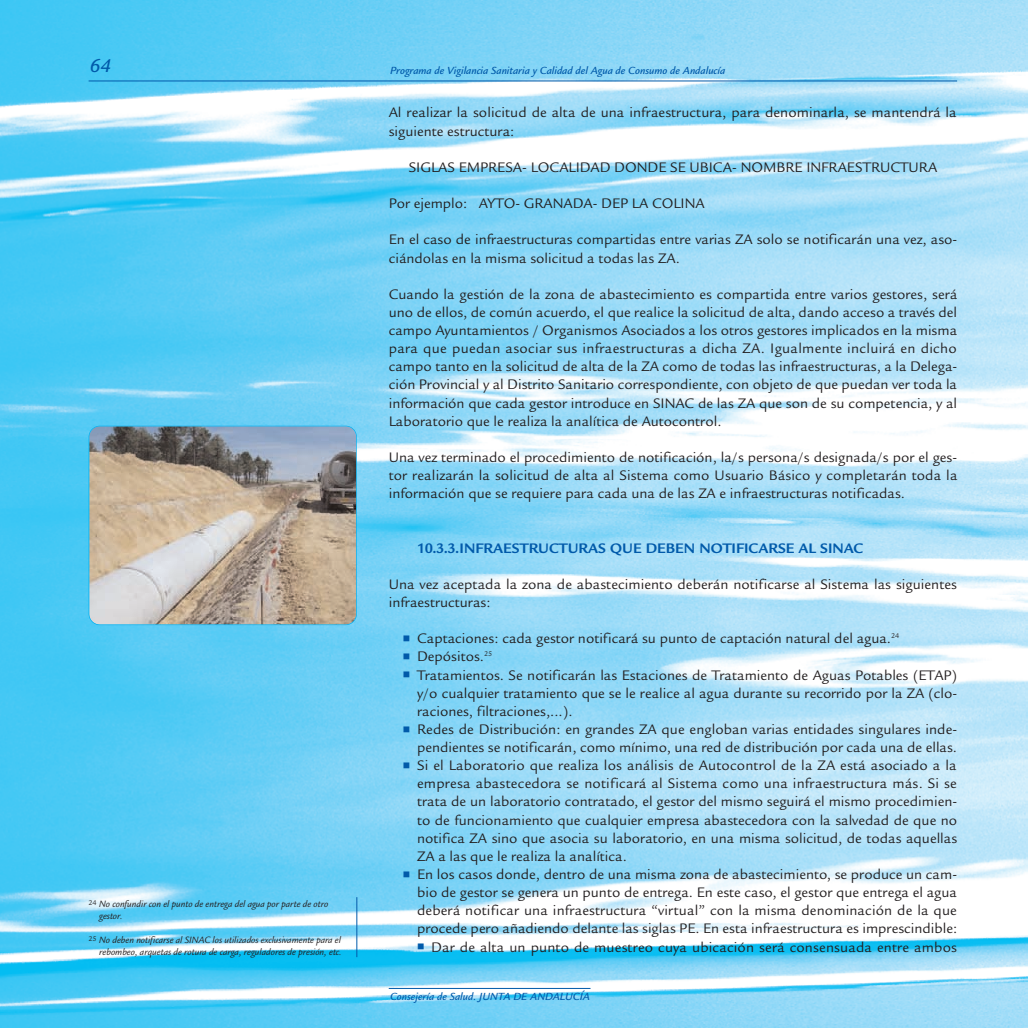
<style>
.page{position:relative;width:1028px;height:1028px;background:#fff}
.page>*{position:absolute;margin:0;border:0;box-sizing:border-box;transform-origin:0 0}
.t1{font:italic 500 20px "Legacy Sans";color:#015aaa}
.t2{font:15px/18.1px "Legacy Sans";color:#231f20;text-align:justify}
.t3{font:700 15px "Legacy Sans";color:#015aaa}
.t4{font:italic 500 11.25px "Legacy Sans";color:#015aaa}
.t5{font:italic 10px/12px "Legacy Sans";color:#231f20}
.s1{color:#015aaa}
</style>
<div class="page">
<img style="left:0;top:0;width:1028px;height:1028px">
<hr style="left:389px;top:988px;width:201px;height:1px;background:#015aaa">
<hr style="left:89px;top:80px;width:868px;height:1px;background:#015aaa">
<hr style="left:356px;top:897px;width:1px;height:60px;background:#015aaa">
<img style="left:89px;top:426px;width:267px;height:198px">
<div style="left:89px;top:426px;width:268px;height:199px;border:1px solid #00aeef;border-radius:11px"></div>
<h1 class="t1" style="left:90px;top:58px;width:23px">64</h1>
<p class="t4" style="left:390px;top:66px;width:337px">Programa de Vigilancia Sanitaria y Calidad del Agua de Consumo de Andalucía</p>
<p class="t5" style="left:99px;top:898px;width:230px;text-indent:-11px"><sup>24</sup> No confundir con el punto de entrega del agua por parte de otro gestor.</p>
<p class="t5" style="left:89px;top:934px;width:255px;text-align:right"><sup>25</sup> No deben notificarse al SINAC los utilizados exclusivamente para el rebombeo, arquetas de rotura de carga, reguladores de presión, etc.</p>
<p class="t2" style="left:389px;top:105px;width:569px">Al realizar la solicitud de alta de una infraestructura, para denominarla, se mantendrá la siguiente estructura:</p>
<p class="t2" style="left:409px;top:159px;width:530px">SIGLAS EMPRESA- LOCALIDAD DONDE SE UBICA- NOMBRE INFRAESTRUCTURA</p>
<p class="t2" style="left:389px;top:196px;width:317px">Por ejemplo: AYTO- GRANADA- DEP LA COLINA</p>
<p class="t2" style="left:389px;top:232px;width:570px">En el caso de infraestructuras compartidas entre varias ZA solo se notificarán una vez, aso&shy;ciándolas en la misma solicitud a todas las ZA.</p>
<p class="t2" style="left:389px;top:286px;width:570px">Cuando la gestión de la zona de abastecimiento es compartida entre varios gestores, será uno de ellos, de común acuerdo, el que realice la solicitud de alta, dando acceso a través del campo Ayuntamientos / Organismos Asociados a los otros gestores implicados en la misma para que puedan asociar sus infraestructuras a dicha ZA. Igualmente incluirá en dicho campo tanto en la solicitud de alta de la ZA como de todas las infraestructuras, a la Delega&shy;ción Provincial y al Distrito Sanitario correspondiente, con objeto de que puedan ver toda la información que cada gestor introduce en SINAC de las ZA que son de su competencia, y al Laboratorio que le realiza la analítica de Autocontrol.</p>
<p class="t2" style="left:389px;top:449px;width:570px">Una vez terminado el procedimiento de notificación, la/s persona/s designada/s por el ges&shy;tor realizarán la solicitud de alta al Sistema como Usuario Básico y completarán toda la información que se requiere para cada una de las ZA e infraestructuras notificadas.</p>
<p class="t3" style="left:417px;top:542px;width:448px">10.3.3.INFRAESTRUCTURAS QUE DEBEN NOTIFICARSE AL SINAC</p>
<p class="t2" style="left:389px;top:576px;width:570px">Una vez aceptada la zona de abastecimiento deberán notificarse al Sistema las siguientes infraestructuras:</p>
<p class="t2" style="left:403px;top:631px;width:497px"><span class="s1">■</span> Captaciones: cada gestor notificará su punto de captación natural del agua.<sup>24</sup></p>
<p class="t2" style="left:403px;top:649px;width:91px"><span class="s1">■</span> Depósitos.<sup>25</sup></p>
<p class="t2" style="left:417px;top:667px;width:541px;text-indent:-14px"><span class="s1">■</span> Tratamientos. Se notificarán las Estaciones de Tratamiento de Aguas Potables (ETAP) y/o cualquier tratamiento que se le realice al agua durante su recorrido por la ZA (clo&shy;raciones, filtraciones,...).</p>
<p class="t2" style="left:403px;top:721px;width:555px;text-align:right"><span class="s1">■</span> Redes de Distribución: en grandes ZA que engloban varias entidades singulares inde&shy;pendientes se notificarán, como mínimo, una red de distribución por cada una de ellas.</p>
<p class="t2" style="left:417px;top:758px;width:541px;text-indent:-14px"><span class="s1">■</span> Si el Laboratorio que realiza los análisis de Autocontrol de la ZA está asociado a la empresa abastecedora se notificará al Sistema como una infraestructura más. Si se trata de un laboratorio contratado, el gestor del mismo seguirá el mismo procedimien&shy;to de funcionamiento que cualquier empresa abastecedora con la salvedad de que no notifica ZA sino que asocia su laboratorio, en una misma solicitud, de todas aquellas ZA a las que le realiza la analítica.</p>
<p class="t2" style="left:417px;top:866px;width:541px;text-indent:-14px"><span class="s1">■</span> En los casos donde, dentro de una misma zona de abastecimiento, se produce un cam&shy;bio de gestor se genera un punto de entrega. En este caso, el gestor que entrega el agua deberá notificar una infraestructura “virtual” con la misma denominación de la que procede pero añadiendo delante las siglas PE. En esta infraestructura es imprescindible:</p>
<p class="t2" style="left:417px;top:939px;width:541px"><span class="s1">■</span> Dar de alta un punto de muestreo cuya ubicación será consensuada entre ambos</p>
<p class="t4" style="left:390px;top:992px;width:201px">Consejería de Salud. JUNTA DE ANDALUCÍA</p>
</div>
